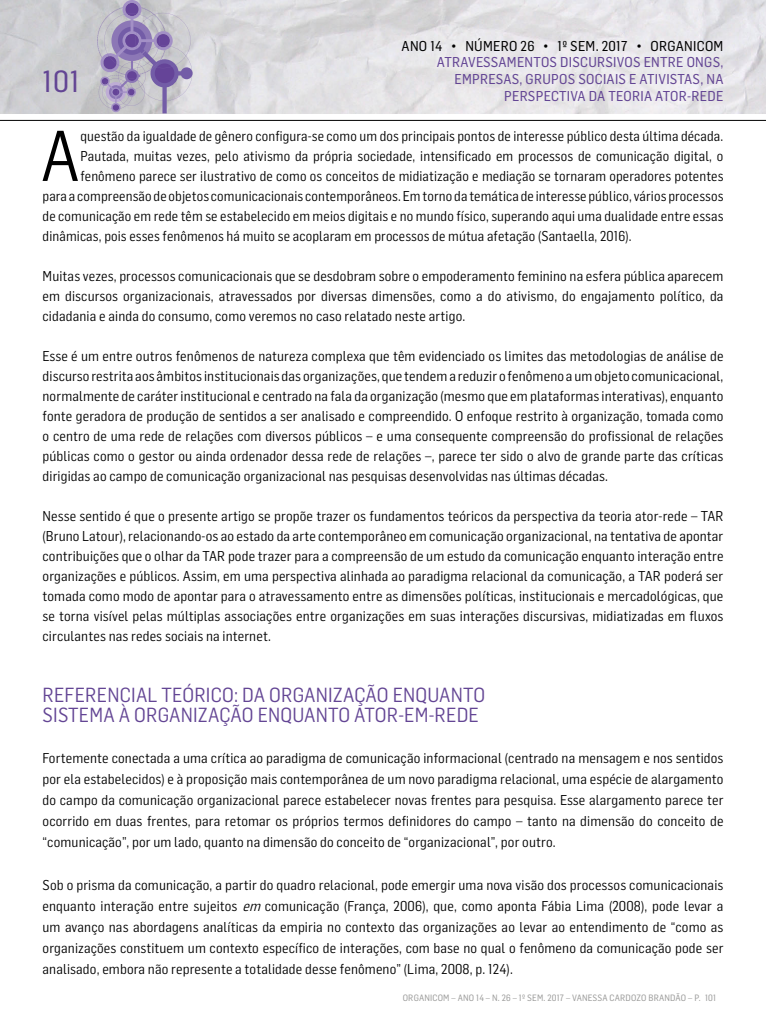
<style>
.page{position:relative;width:766px;height:1021px;background:#fff}
.page>*{position:absolute;margin:0;border:0;box-sizing:border-box;transform-origin:0 0}
.t1{font:70.1px "Flama Semicondensed";color:#000}
.t2{font:30px "Flama Semicondensed Basic";color:#634594}
.t3{font:20px/20.4px "Flama Semicondensed";letter-spacing:.01em;color:#634594}
.t4{font:14px/20px "Flama Semicondensed";letter-spacing:.01em;color:#000;text-align:justify}
.t5{font:14px/16.8px "Flama Semicondensed Basic";letter-spacing:.02em;color:#634594;text-align:right}
.t6{font:14px "Flama Semicondensed Basic";letter-spacing:.02em;color:#000}
.t7{font:9px "Flama Semicondensed Basic";letter-spacing:.02em;color:#9d9d9c}
.s1{font-style:italic}
</style>
<div class="page">
<img style="left:0;top:0;width:765px;height:113px">
<hr style="left:0;top:120px;width:765px;height:1px;background:#000">
<svg style="left:97px;top:0;width:95px;height:113px;background:#afa6c1"></svg>
<p class="t6" style="left:401px;top:37px;width:323px">ANO 14 • NÚMERO 26 • 1º SEM. 2017 • ORGANICOM</p>
<p class="t5" style="left:437px;top:53px;width:288px">ATRAVESSAMENTOS DISCURSIVOS ENTRE ONGS,<br>EMPRESAS, GRUPOS SOCIAIS E ATIVISTAS, NA<br>PERSPECTIVA DA TEORIA ATOR-REDE</p>
<h2 class="t2" style="left:43px;top:62px;width:39px">101</h2>
<h1 class="t1" style="left:41px;top:111px;width:41px">A</h1>
<p class="t4" style="left:80px;top:125px;width:644px">questão da igualdade de gênero configura-se como um dos principais pontos de interesse público desta última década.</p>
<p class="t4" style="left:80px;top:145px;width:644px">Pautada, muitas vezes, pelo ativismo da própria sociedade, intensificado em processos de comunicação digital, o</p>
<p class="t4" style="left:80px;top:165px;width:644px">fenômeno parece ser ilustrativo de como os conceitos de midiatização e mediação se tornaram operadores potentes</p>
<p class="t4" style="left:43px;top:185px;width:682px">para a compreensão de objetos comunicacionais contemporâneos. Em torno da temática de interesse público, vários processos</p>
<p class="t4" style="left:43px;top:205px;width:682px">de comunicação em rede têm se estabelecido em meios digitais e no mundo físico, superando aqui uma dualidade entre essas</p>
<p class="t4" style="left:43px;top:225px;width:590px">dinâmicas, pois esses fenômenos há muito se acoplaram em processos de mútua afetação (Santaella, 2016).</p>
<p class="t4" style="left:43px;top:265px;width:682px">Muitas vezes, processos comunicacionais que se desdobram sobre o empoderamento feminino na esfera pública aparecem em discursos organizacionais, atravessados por diversas dimensões, como a do ativismo, do engajamento político, da cidadania e ainda do consumo, como veremos no caso relatado neste artigo.</p>
<p class="t4" style="left:43px;top:345px;width:682px">Esse é um entre outros fenômenos de natureza complexa que têm evidenciado os limites das metodologias de análise de discurso restrita aos âmbitos institucionais das organizações, que tendem a reduzir o fenômeno a um objeto comunicacional, normalmente de caráter institucional e centrado na fala da organização (mesmo que em plataformas interativas), enquanto fonte geradora de produção de sentidos a ser analisado e compreendido. O enfoque restrito à organização, tomada como o centro de uma rede de relações com diversos públicos – e uma consequente compreensão do profissional de relações públicas como o gestor ou ainda ordenador dessa rede de relações –, parece ter sido o alvo de grande parte das críticas dirigidas ao campo de comunicação organizacional nas pesquisas desenvolvidas nas últimas décadas.</p>
<p class="t4" style="left:43px;top:505px;width:682px">Nesse sentido é que o presente artigo se propõe trazer os fundamentos teóricos da perspectiva da teoria ator-rede – TAR (Bruno Latour), relacionando-os ao estado da arte contemporâneo em comunicação organizacional, na tentativa de apontar contribuições que o olhar da TAR pode trazer para a compreensão de um estudo da comunicação enquanto interação entre organizações e públicos. Assim, em uma perspectiva alinhada ao paradigma relacional da comunicação, a TAR poderá ser tomada como modo de apontar para o atravessamento entre as dimensões políticas, institucionais e mercadológicas, que se torna visível pelas múltiplas associações entre organizações em suas interações discursivas, midiatizadas em fluxos circulantes nas redes sociais na internet.</p>
<h3 class="t3" style="left:43px;top:683px;width:444px">REFERENCIAL TEÓRICO: DA ORGANIZAÇÃO ENQUANTO<br>SISTEMA À ORGANIZAÇÃO ENQUANTO ATOR-EM-REDE</h3>
<p class="t4" style="left:43px;top:747px;width:682px;line-height:21px">Fortemente conectada a uma crítica ao paradigma de comunicação informacional (centrado na mensagem e nos sentidos por ela estabelecidos) e à proposição mais contemporânea de um novo paradigma relacional, uma espécie de alargamento do campo da comunicação organizacional parece estabelecer novas frentes para pesquisa. Esse alargamento parece ter ocorrido em duas frentes, para retomar os próprios termos definidores do campo – tanto na dimensão do conceito de “comunicação”, por um lado, quanto na dimensão do conceito de “organizacional”, por outro.</p>
<p class="t4" style="left:43px;top:873px;width:682px;line-height:21px">Sob o prisma da comunicação, a partir do quadro relacional, pode emergir uma nova visão dos processos comunicacionais enquanto interação entre sujeitos <span class="s1">em</span> comunicação (França, 2006), que, como aponta Fábia Lima (2008), pode levar a um avanço nas abordagens analíticas da empiria no contexto das organizações ao levar ao entendimento de “como as organizações constituem um contexto específico de interações, com base no qual o fenômeno da comunicação pode ser analisado, embora não represente a totalidade desse fenômeno” (Lima, 2008, p. 124).</p>
<p class="t7" style="left:402px;top:992px;width:315px">ORGANICOM – ANO 14 – N. 26 – 1º SEM. 2017 – VANESSA CARDOZO BRANDÃO – P. 101</p>
</div>
